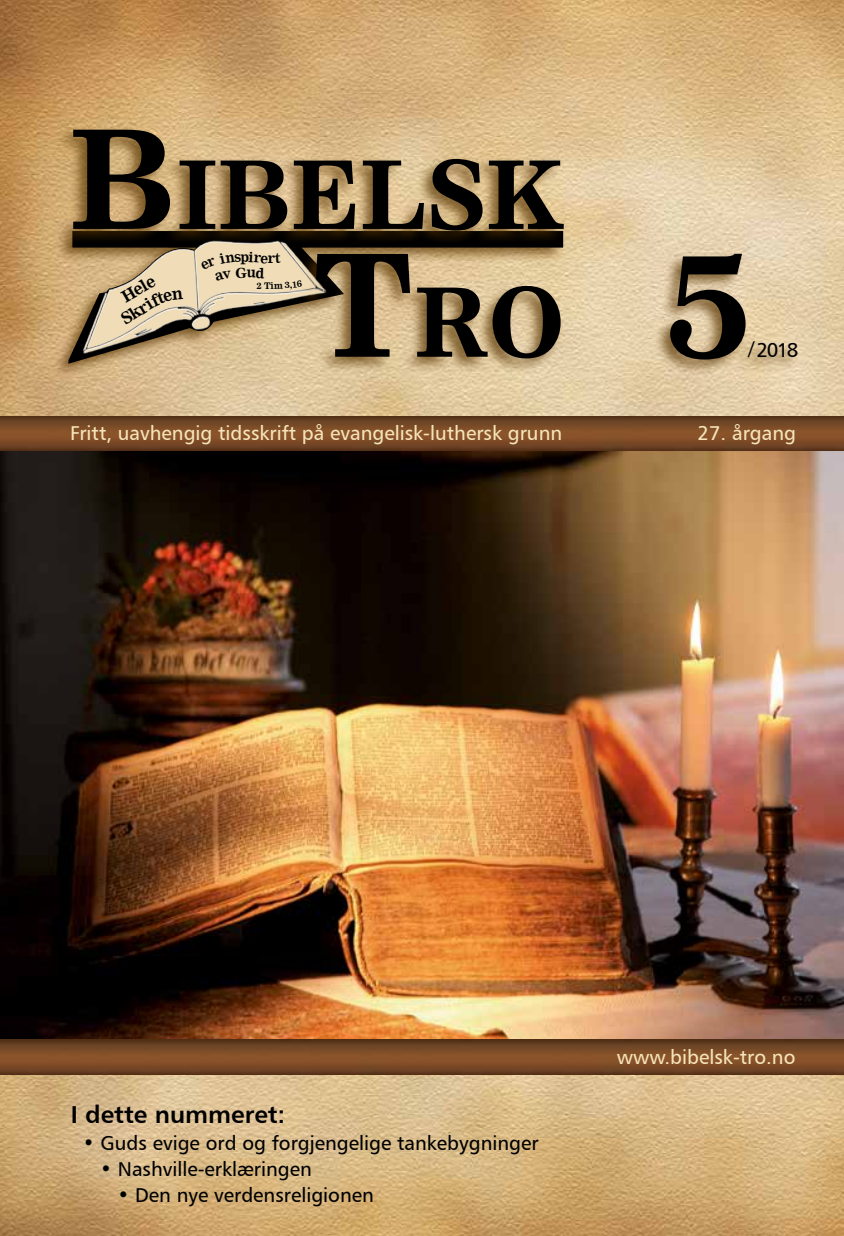
<style>
.page{position:relative;width:844px;height:1236px;background:#fff}
.page>*{position:absolute;margin:0;border:0;box-sizing:border-box;transform-origin:0 0}
.t1{font:700 93.45px "Nimrod";color:#000}
.t2{font:700 92.4px "Nimrod";color:#000}
.t3{font:24.5px "Humanist 777 BT Bold B";color:#000}
.t4{font:20.12px "Humanist 777 BT Roman B";color:#000}
.t5{font:20.12px "Humanist 777 BT Roman B";color:#f5e4bb}
.t6{font:700 13.47px "Nimrod";color:#000}
.t7{font:700 8.92px "Nimrod";color:#000}
.s1{font-size:134.22px}
.s2{font-size:138.95px}
.s3{font-size:145.78px}
</style>
<div class="page">
<img style="left:0;top:451px;width:843px;height:588px">
<img style="left:0;top:0;width:843px;height:416px">
<img style="left:0;top:1074px;width:843px;height:161px">
<div style="left:51px;top:227px;width:514px;height:152px;background:#573300;opacity:.7"></div>
<div style="left:56px;top:126px;width:509px;height:248px;background:#573300;opacity:.7"></div>
<img style="left:83px;top:240px;width:113px;height:32px">
<div style="left:652px;top:250px;width:147px;height:125px;background:#573300;opacity:.7"></div>
<img style="left:0;top:1039px;width:843px;height:35px">
<img style="left:0;top:416px;width:843px;height:35px">
<svg style="left:120px;top:277px;width:63px;height:48px;background:#e6d4b1"></svg>
<div style="left:200px;top:251px;width:102px;height:38px;background:#f0ddb8"></div>
<h2 class="t2" style="left:70px;top:140px;width:497px"><span class="s1">B</span>IBELSK</h2>
<h1 class="t1" style="left:312px;top:267px;width:441px"><span class="s2">T</span>RO <span class="s3">5</span></h1>
<p class="t6" style="left:267px;top:250px;width:9px">r</p>
<p class="t7" style="left:264px;top:280px;width:8px">T</p>
<p class="t4" style="left:748px;top:337px;width:51px">/ 2018</p>
<p class="t5" style="left:70px;top:420px;width:493px">Fritt, uavhengig tidsskrift på evangelisk-luthersk grunn</p>
<p class="t5" style="left:697px;top:420px;width:100px">27. årgang</p>
<p class="t3" style="left:71px;top:1098px;width:216px">I dette nummeret:</p>
<p class="t4" style="left:83px;top:1129px;width:457px">• Guds evige ord og forgjengelige tankebygninger</p>
<p class="t4" style="left:100px;top:1156px;width:213px">• Nashville-erklæringen</p>
<p class="t4" style="left:117px;top:1182px;width:258px">• Den nye verdensreligionen</p>
<p class="t5" style="left:616px;top:1044px;width:180px">www.bibelsk-tro.no</p>
</div>
